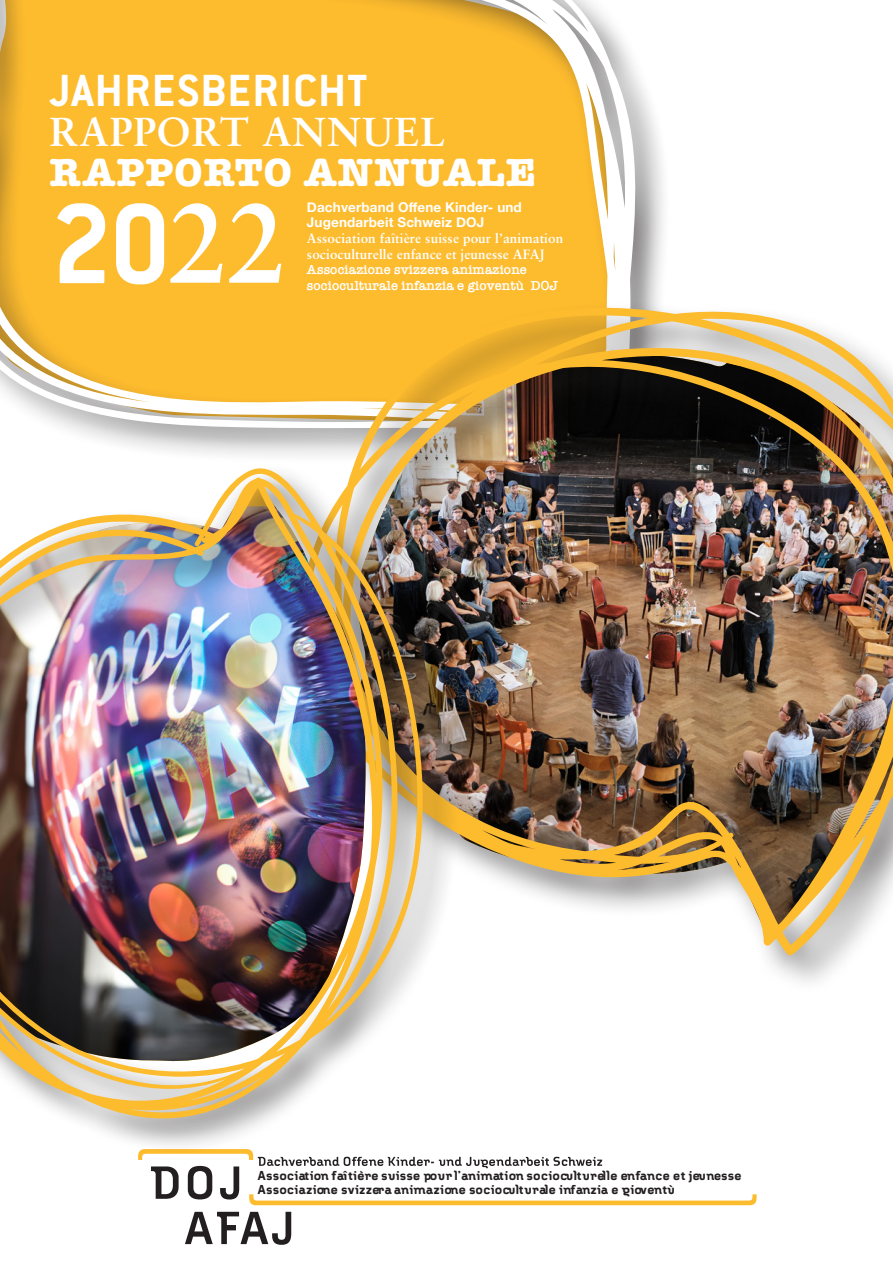
<style>
.page{position:relative;width:893px;height:1263px;background:#fff}
.page>*{position:absolute;margin:0;border:0;box-sizing:border-box;transform-origin:0 0}
.Registertitel{font:700 49.5px "Conduit ITC";letter-spacing:.025em;color:#fff}
.Registertitel-2{font:700 40.5px "American Typewriter";letter-spacing:.025em;color:#fff}
.Registertitel-3{font:700 40.5px "Sabon";letter-spacing:.025em;color:#fff}
.t1{font:700 13.5px/15.8px "Sabon";letter-spacing:.01em;color:#fff}
.t2{font:600 13.5px "American Typewriter";color:#fff}
.t3{font:700 13.5px "Helvetica Neue";letter-spacing:.01em;color:#fff}
.t4{font:700 11.85px/14px "Envy";color:#231f20}
</style>
<div class="page">
<div style="left:0;top:0;width:671px;height:473px;background:#231f20;opacity:.55"></div>
<svg style="left:0;top:0;width:642px;height:442px;background:#f7c04a"></svg>
<svg style="left:57px;top:203px;width:107px;height:81px"></svg>
<svg style="left:170px;top:203px;width:52px;height:80px"></svg>
<svg style="left:138px;top:1154px;width:619px;height:51px"></svg>
<svg style="left:185px;top:1212px;width:106px;height:33px"></svg>
<svg style="left:229px;top:203px;width:52px;height:80px"></svg>
<div style="left:296px;top:301px;width:597px;height:693px;background:#231f20;opacity:.55"></div>
<img style="left:299px;top:304px;width:594px;height:652px">
<div style="left:0;top:463px;width:459px;height:691px;background:#231f20;opacity:.55"></div>
<img style="left:0;top:458px;width:430px;height:667px">
<p class="Registertitel" style="left:49px;top:61px;width:320px">JAHRESBERICHT</p>
<p class="Registertitel-3" style="left:49px;top:107px;width:397px">RAPPORT ANNUEL</p>
<p class="Registertitel-2" style="left:49px;top:138px;width:488px">RAPPORTO ANNUALE</p>
<p class="t3" style="left:307px;top:196px;width:216px">Dachverband Offene Kinder- und</p>
<p class="t3" style="left:307px;top:212px;width:179px">Jugendarbeit Schweiz DOJ</p>
<p class="t1" style="left:307px;top:230px;width:258px">Association faîtière suisse pour l’animation socioculturelle enfance et jeunesse AFAJ</p>
<p class="t2" style="left:307px;top:259px;width:222px">Associazione svizzera animazione</p>
<p class="t2" style="left:307px;top:275px;width:252px">socioculturale infanzia e gioventù DOJ</p>
<p class="t4" style="left:257px;top:1169px;width:486px">Association faîtière suisse pour l’animation socioculturelle enfance et jeunesse<br>Associazione svizzera animazione socioculturale infanzia e gioventù</p>
</div>
